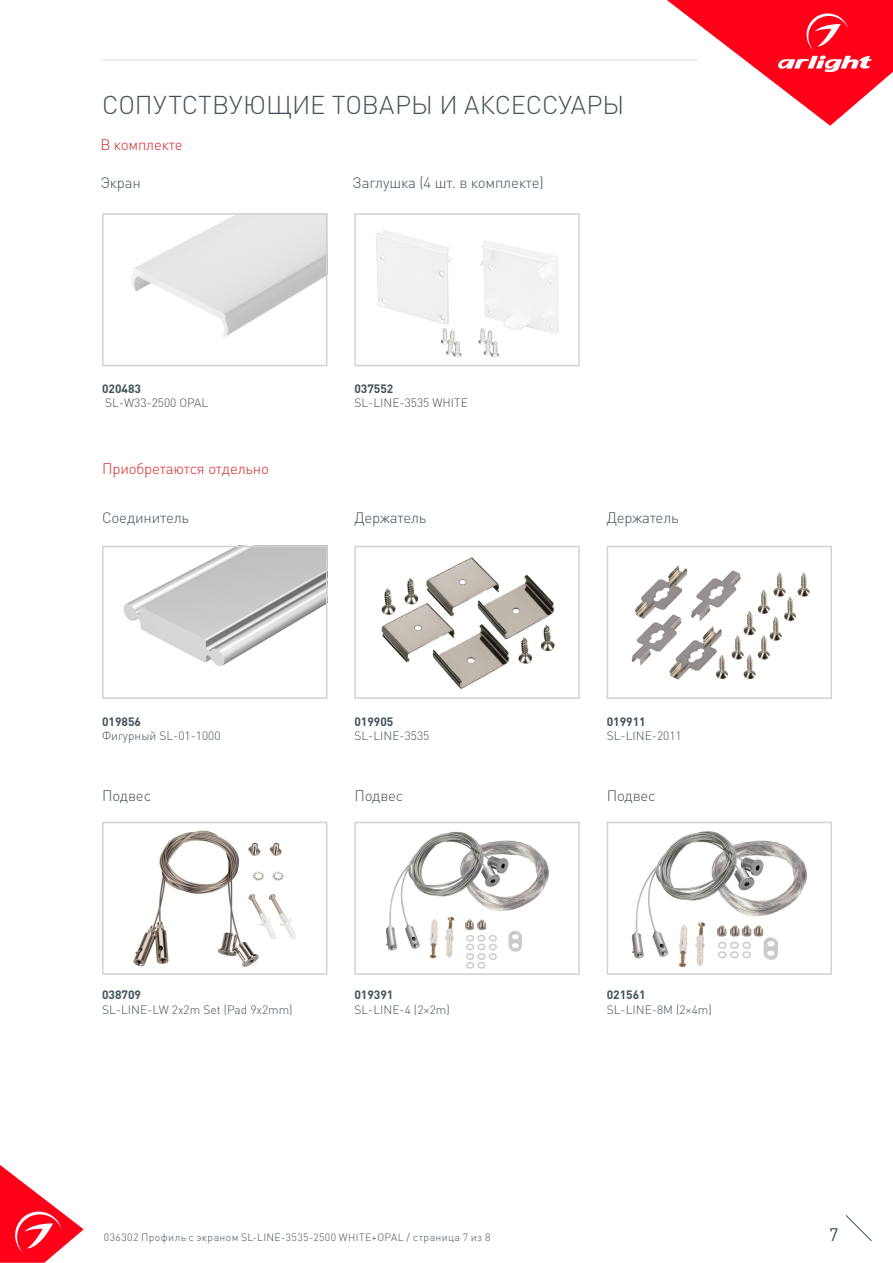
<style>
.page{position:relative;width:893px;height:1263px;background:#fff}
.page>*{position:absolute;margin:0;border:0;box-sizing:border-box;transform-origin:0 0}
.t1{font:300 25.5px "DIN Pro";color:#425159}
.t2{font:18px "DIN Pro";color:#425159}
.t3{font:300 15px "DIN Pro";letter-spacing:-.01em;color:#425159}
.t4{font:300 15px "DIN Pro";letter-spacing:-.01em;color:#d5262a}
.t5{font:300 12px "DIN Pro";color:#425159}
.t6{font:700 12px "DIN Pro";color:#425159}
.t7{font:300 10.5px "DIN Pro";letter-spacing:.04em;color:#425159}
</style>
<div class="page">
<svg style="left:0;top:1165px;width:84px;height:98px"></svg>
<svg style="left:845px;top:1215px;width:27px;height:26px"></svg>
<svg style="left:667px;top:0;width:226px;height:126px"></svg>
<hr style="left:102px;top:60px;width:595px;height:1px;background:#dcdddf">
<img style="left:631px;top:831px;width:176px;height:136px">
<div style="left:607px;top:822px;width:225px;height:153px;border:2px solid #d1d2d4"></div>
<img style="left:386px;top:831px;width:163px;height:138px">
<div style="left:354px;top:822px;width:226px;height:153px;border:2px solid #d1d2d4"></div>
<img style="left:123px;top:549px;width:201px;height:118px">
<div style="left:102px;top:546px;width:225px;height:153px;border:2px solid #d1d2d4"></div>
<img style="left:131px;top:216px;width:193px;height:121px">
<div style="left:102px;top:213px;width:225px;height:153px;border:2px solid #d1d2d4"></div>
<img style="left:376px;top:230px;width:183px;height:128px">
<div style="left:354px;top:213px;width:226px;height:153px;border:2px solid #d1d2d4"></div>
<img style="left:133px;top:830px;width:164px;height:137px">
<div style="left:102px;top:822px;width:225px;height:153px;border:2px solid #d1d2d4"></div>
<img style="left:381px;top:557px;width:174px;height:132px">
<div style="left:354px;top:546px;width:226px;height:153px;border:2px solid #d1d2d4"></div>
<img style="left:631px;top:565px;width:179px;height:115px">
<div style="left:607px;top:546px;width:225px;height:153px;border:2px solid #d1d2d4"></div>
<p class="t1" style="left:102px;top:87px;width:524px">СОПУТСТВУЮЩИЕ ТОВАРЫ И АКСЕССУАРЫ</p>
<p class="t4" style="left:100px;top:134px;width:84px">В комплекте</p>
<p class="t3" style="left:100px;top:172px;width:42px">Экран</p>
<p class="t3" style="left:353px;top:172px;width:193px">Заглушка (4 шт. в комплекте)</p>
<p class="t6" style="left:102px;top:380px;width:41px">020483</p>
<p class="t5" style="left:105px;top:394px;width:105px">SL-W33-2500 OPAL</p>
<p class="t6" style="left:354px;top:380px;width:41px">037552</p>
<p class="t5" style="left:354px;top:394px;width:115px">SL-LINE-3535 WHITE</p>
<p class="t4" style="left:102px;top:458px;width:168px">Приобретаются отдельно</p>
<p class="t3" style="left:102px;top:508px;width:89px">Соединитель</p>
<p class="t3" style="left:354px;top:508px;width:73px">Держатель</p>
<p class="t3" style="left:607px;top:508px;width:73px">Держатель</p>
<p class="t6" style="left:102px;top:713px;width:41px">019856</p>
<p class="t5" style="left:102px;top:727px;width:120px">Фигурный SL-01-1000</p>
<p class="t6" style="left:354px;top:713px;width:41px">019905</p>
<p class="t5" style="left:354px;top:727px;width:77px">SL-LINE-3535</p>
<p class="t6" style="left:607px;top:713px;width:41px">019911</p>
<p class="t5" style="left:607px;top:727px;width:76px">SL-LINE-2011</p>
<p class="t3" style="left:102px;top:785px;width:51px">Подвес</p>
<p class="t3" style="left:354px;top:785px;width:51px">Подвес</p>
<p class="t3" style="left:607px;top:785px;width:51px">Подвес</p>
<p class="t6" style="left:102px;top:987px;width:41px">038709</p>
<p class="t5" style="left:102px;top:1001px;width:192px">SL-LINE-LW 2x2m Set (Pad 9x2mm)</p>
<p class="t6" style="left:354px;top:987px;width:41px">019391</p>
<p class="t5" style="left:354px;top:1001px;width:97px">SL-LINE-4 (2×2m)</p>
<p class="t6" style="left:607px;top:987px;width:41px">021561</p>
<p class="t5" style="left:607px;top:1001px;width:107px">SL-LINE-8M (2×4m)</p>
<p class="t7" style="left:104px;top:1230px;width:388px">036302 Профиль с экраном SL-LINE-3535-2500 WHITE+OPAL / страница 7 из 8</p>
<h2 class="t2" style="left:829px;top:1222px;width:11px">7</h2>
</div>
